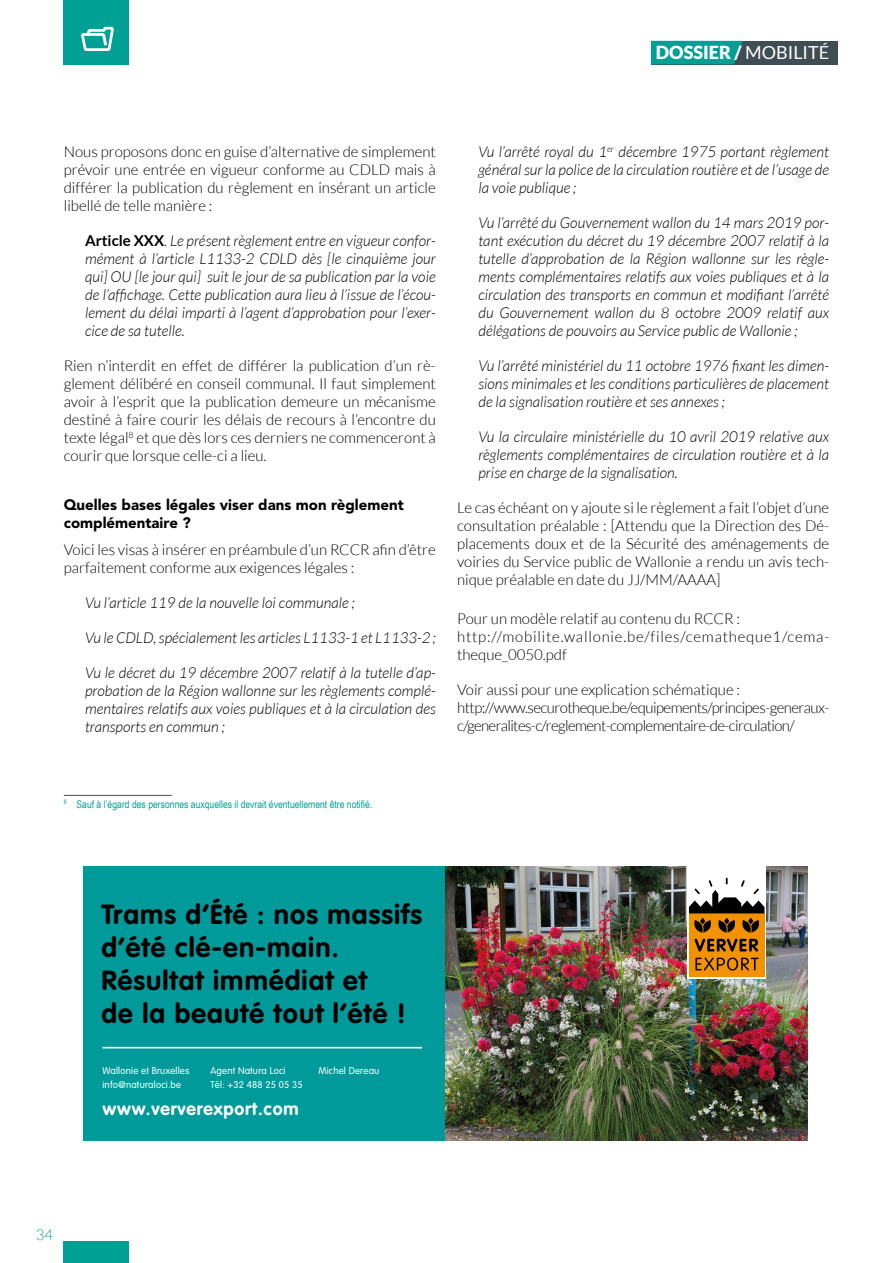
<style>
.page{position:relative;width:893px;height:1263px;background:#fff}
.page>*{position:absolute;margin:0;border:0;box-sizing:border-box;transform-origin:0 0}
.t1{font:700 27.3px/33.2px "VAG Rounded LT";letter-spacing:.04em;color:#000}
.t2{font:900 18px "Lato";color:#fff}
.t3{font:700 17.85px "VAG Rounded LT";letter-spacing:.045em;color:#fff}
.t4{font:italic 300 15px/18px "Lato";color:#000;text-align:justify}
.t5{font:300 15px/18px "Lato";color:#000;text-align:justify}
.t6{font:300 15px/18px "Lato";letter-spacing:-.035em;color:#000}
.t7{font:900 15px/18px "Avenir LT Std";color:#000}
.t8{font:300 15px "Lato";color:#00a194}
.t9{font:10.5px "Arial Narrow";color:#00a194}
.t10{font:300 9.6px "VAG Rounded LT";letter-spacing:.02em;color:#fff}
.s1{font-weight:400}
.s2{font-weight:700;font-style:normal}
.s3{font-style:normal}
</style>
<div class="page">
<div style="left:64px;top:1241px;width:65px;height:22px;background:#00a194"></div>
<hr style="left:64px;top:795px;width:108px;height:1px;background:#4a4a49">
<img style="left:445px;top:866px;width:362px;height:275px">
<div style="left:84px;top:866px;width:361px;height:275px;background:#009a9b"></div>
<hr style="left:102px;top:1047px;width:320px;height:1px;background:#fff">
<div style="left:687px;top:866px;width:79px;height:112px;background:#fff"></div>
<div style="left:689px;top:913px;width:75px;height:64px;background:#f39200"></div>
<svg style="left:694px;top:939px;width:64px;height:12px"></svg>
<svg style="left:695px;top:957px;width:64px;height:13px"></svg>
<svg style="left:689px;top:878px;width:75px;height:55px"></svg>
<div style="left:64px;top:0;width:65px;height:64px;background:#00a194"></div>
<div style="left:651px;top:41px;width:186px;height:23px;background:#3f4e55"></div>
<div style="left:651px;top:41px;width:92px;height:23px;background:#00a194"></div>
<svg style="left:81px;top:26px;width:33px;height:25px"></svg>
<p class="t2" style="left:656px;top:42px;width:175px">DOSSIER / <span class="s1">MOBILITÉ</span></p>
<p class="t5" style="left:64px;top:142px;width:374px">Nous proposons donc en guise d’alternative de simplement prévoir une entrée en vigueur conforme au CDLD mais à différer la publication du règlement en insérant un article libellé de telle manière :</p>
<p class="t4" style="left:85px;top:232px;width:352px"><span class="s2">Article XXX</span><span class="s3">.</span> Le présent règlement entre en vigueur confor&shy;mément à l’article L1133-2 CDLD dès [le cinquième jour qui] OU [le jour qui] suit le jour de sa publication par la voie de l’affichage. Cette publication aura lieu à l’issue de l’écou&shy;lement du délai imparti à l’agent d’approbation pour l’exer&shy;cice de sa tutelle.</p>
<p class="t5" style="left:64px;top:356px;width:374px">Rien n’interdit en effet de différer la publication d’un rè&shy;glement délibéré en conseil communal. Il faut simplement avoir à l’esprit que la publication demeure un mécanisme destiné à faire courir les délais de recours à l’encontre du texte légal<sup>8</sup> et que dès lors ces derniers ne commenceront à courir que lorsque celle-ci a lieu.</p>
<p class="t7" style="left:64px;top:496px;width:342px">Quelles bases légales viser dans mon règlement complémentaire ?</p>
<p class="t5" style="left:64px;top:540px;width:374px">Voici les visas à insérer en préambule d’un RCCR afin d’être parfaitement conforme aux exigences légales :</p>
<p class="t4" style="left:85px;top:594px;width:271px">Vu l’article 119 de la nouvelle loi communale ;</p>
<p class="t4" style="left:85px;top:629px;width:352px">Vu le CDLD, spécialement les articles L1133-1 et L1133-2 ;</p>
<p class="t4" style="left:85px;top:664px;width:352px">Vu le décret du 19 décembre 2007 relatif à la tutelle d’ap&shy;probation de la Région wallonne sur les règlements complé&shy;mentaires relatifs aux voies publiques et à la circulation des transports en commun ;</p>
<p class="t4" style="left:478px;top:143px;width:352px">Vu l’arrêté royal du 1<sup>er</sup> décembre 1975 portant règlement général sur la police de la circulation routière et de l’usage de la voie publique ;</p>
<p class="t4" style="left:478px;top:214px;width:352px">Vu l’arrêté du Gouvernement wallon du 14 mars 2019 por&shy;tant exécution du décret du 19 décembre 2007 relatif à la tutelle d’approbation de la Région wallonne sur les règle&shy;ments complémentaires relatifs aux voies publiques et à la circulation des transports en commun et modifiant l’arrêté du Gouvernement wallon du 8 octobre 2009 relatif aux délégations de pouvoirs au Service public de Wallonie ;</p>
<p class="t4" style="left:478px;top:357px;width:352px">Vu l’arrêté ministériel du 11 octobre 1976 fixant les dimen&shy;sions minimales et les conditions particulières de placement de la signalisation routière et ses annexes ;</p>
<p class="t4" style="left:478px;top:428px;width:352px">Vu la circulaire ministérielle du 10 avril 2019 relative aux règlements complémentaires de circulation routière et à la prise en charge de la signalisation.</p>
<p class="t5" style="left:457px;top:498px;width:374px">Le cas échéant on y ajoute si le règlement a fait l’objet d’une consultation préalable : [Attendu que la Direction des Dé&shy;placements doux et de la Sécurité des aménagements de voiries du Service public de Wallonie a rendu un avis tech&shy;nique préalable en date du JJ/MM/AAAA]</p>
<p class="t5" style="left:457px;top:610px;width:374px;text-align:left">Pour un modèle relatif au contenu du RCCR : http://mobilite.wallonie.be/files/cematheque1/cema&shy;theque_0050.pdf</p>
<p class="t6" style="left:457px;top:681px;width:374px">Voir aussi pour une explication schématique : http://www.securotheque.be/equipements/principes-generaux&shy;c/generalites-c/reglement-complementaire-de-circulation/</p>
<p class="t9" style="left:64px;top:798px;width:310px"><sup>8</sup> Sauf à l’égard des personnes auxquelles il devrait éventuellement être notifié.</p>
<h1 class="t1" style="left:101px;top:899px;width:322px">Trams d’Été : nos massifs d’été clé-en-main.<br>Résultat immédiat et<br>de la beauté tout l’été !</h1>
<p class="t10" style="left:102px;top:1065px;width:88px">Wallonie et Bruxelles</p>
<p class="t10" style="left:210px;top:1065px;width:76px">Agent Natura Loci</p>
<p class="t10" style="left:318px;top:1065px;width:62px">Michel Dereau</p>
<p class="t10" style="left:102px;top:1079px;width:80px">info@naturaloci.be</p>
<p class="t10" style="left:210px;top:1079px;width:94px">Tél: +32 488 25 05 35</p>
<p class="t3" style="left:102px;top:1099px;width:198px">www.ververexport.com</p>
<p class="t8" style="left:36px;top:1227px;width:19px">34</p>
</div>
